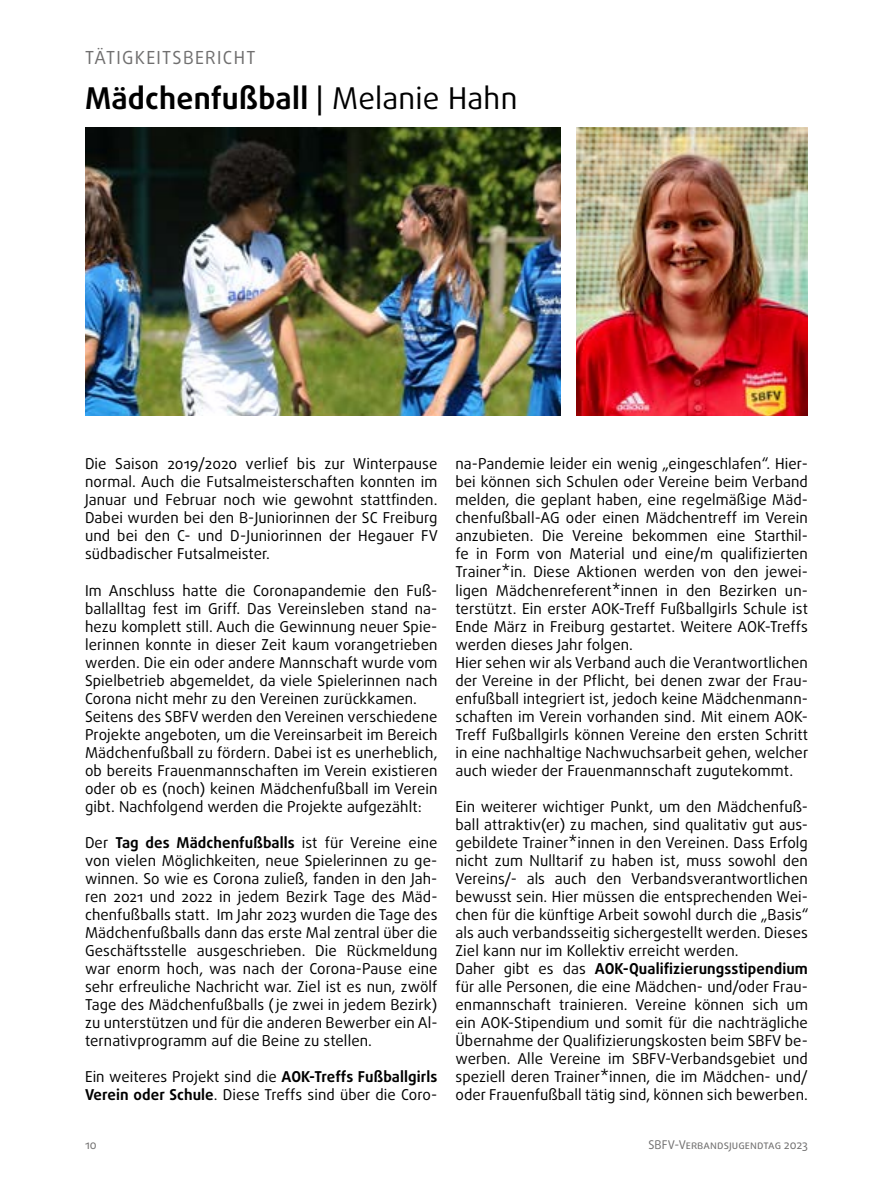
<style>
.page{position:relative;width:893px;height:1191px;background:#fff}
.page>*{position:absolute;margin:0;border:0;box-sizing:border-box;transform-origin:0 0}
.t1{font:700 30px "Daxline OT";letter-spacing:.01em;color:#000}
.t2{font:18px "Daxline OT";letter-spacing:.075em;color:#706f6f}
.t3{font:15px/18px "Daxline OT";letter-spacing:.005em;color:#000}
.t4{font:12px "Daxline OT";letter-spacing:.005em;color:#706f6f}
.s1{font-weight:400}
.s2{font-weight:700}
</style>
<div class="page">
<img style="left:576px;top:127px;width:232px;height:288px">
<img style="left:85px;top:127px;width:476px;height:288px">
<p class="t2" style="left:85px;top:46px;width:172px">TÄTIGKEITSBERICHT</p>
<h1 class="t1" style="left:85px;top:79px;width:434px">Mädchenfußball <span class="s1">| Melanie Hahn</span></h1>
<p class="t3" style="left:85px;top:455px;width:354px;text-align:justify">Die Saison 2019/2020 verlief bis zur Winterpause normal. Auch die Futsalmeisterschaften konnten im Januar und Februar noch wie gewohnt stattfinden.<br>Dabei wurden bei den B-Juniorinnen der SC Freiburg und bei den C- und D-Juniorinnen der Hegauer FV südbadischer Futsalmeister.</p>
<p class="t3" style="left:85px;top:581px;width:354px">Im Anschluss hatte die Coronapandemie den Fuß&shy;ballalltag fest im Griff. Das Vereinsleben stand na&shy;hezu komplett still. Auch die Gewinnung neuer Spie&shy;lerinnen konnte in dieser Zeit kaum vorangetrieben werden. Die ein oder andere Mannschaft wurde vom Spielbetrieb abgemeldet, da viele Spielerinnen nach Corona nicht mehr zu den Vereinen zurückkamen.<br>Seitens des SBFV werden den Vereinen verschiedene Projekte angeboten, um die Vereinsarbeit im Bereich Mädchenfußball zu fördern. Dabei ist es unerheblich, ob bereits Frauenmannschaften im Verein existieren oder ob es (noch) keinen Mädchenfußball im Verein gibt. Nachfolgend werden die Projekte aufgezählt:</p>
<p class="t3" style="left:85px;top:833px;width:354px;text-align:justify">Der <span class="s2">Tag des Mädchenfußballs</span> ist für Vereine eine von vielen Möglichkeiten, neue Spielerinnen zu ge&shy;winnen. So wie es Corona zuließ, fanden in den Jah&shy;ren 2021 und 2022 in jedem Bezirk Tage des Mäd&shy;chenfußballs statt. Im Jahr 2023 wurden die Tage des Mädchenfußballs dann das erste Mal zentral über die Geschäftsstelle ausgeschrieben. Die Rückmeldung war enorm hoch, was nach der Corona-Pause eine sehr erfreuliche Nachricht war. Ziel ist es nun, zwölf Tage des Mädchenfußballs (je zwei in jedem Bezirk) zu unterstützen und für die anderen Bewerber ein Al&shy;ternativprogramm auf die Beine zu stellen.</p>
<p class="t3" style="left:85px;top:1067px;width:354px">Ein weiteres Projekt sind die <span class="s2">AOK-Treffs Fußballgirls<br>Verein oder Schule</span>. Diese Treffs sind über die Coro-</p>
<p class="t3" style="left:455px;top:455px;width:354px">na-Pandemie leider ein wenig „eingeschlafen“. Hier&shy;bei können sich Schulen oder Vereine beim Verband melden, die geplant haben, eine regelmäßige Mäd&shy;chenfußball-AG oder einen Mädchentreff im Verein anzubieten. Die Vereine bekommen eine Starthil&shy;fe in Form von Material und eine/m qualifizierten Trainer*in. Diese Aktionen werden von den jewei&shy;ligen Mädchenreferent*innen in den Bezirken un&shy;terstützt. Ein erster AOK-Treff Fußballgirls Schule ist Ende März in Freiburg gestartet. Weitere AOK-Treffs werden dieses Jahr folgen.<br>Hier sehen wir als Verband auch die Verantwortlichen der Vereine in der Pflicht, bei denen zwar der Frau&shy;enfußball integriert ist, jedoch keine Mädchenmann&shy;schaften im Verein vorhanden sind. Mit einem AOK-Treff Fußballgirls können Vereine den ersten Schritt in eine nachhaltige Nachwuchsarbeit gehen, welcher auch wieder der Frauenmannschaft zugutekommt.</p>
<p class="t3" style="left:455px;top:797px;width:355px">Ein weiterer wichtiger Punkt, um den Mädchenfuß&shy;ball attraktiv(er) zu machen, sind qualitativ gut aus&shy;gebildete Trainer*innen in den Vereinen. Dass Erfolg nicht zum Nulltarif zu haben ist, muss sowohl den Vereins/- als auch den Verbandsverantwortlichen bewusst sein. Hier müssen die entsprechenden Wei&shy;chen für die künftige Arbeit sowohl durch die „Basis“ als auch verbandsseitig sichergestellt werden. Dieses Ziel kann nur im Kollektiv erreicht werden.<br>Daher gibt es das <span class="s2">AOK-Qualifizierungsstipendium </span>für alle Personen, die eine Mädchen- und/oder Frau&shy;enmannschaft trainieren. Vereine können sich um ein AOK-Stipendium und somit für die nachträgliche Übernahme der Qualifizierungskosten beim SBFV be&shy;werben. Alle Vereine im SBFV-Verbandsgebiet und speziell deren Trainer*innen, die im Mädchen- und/ oder Frauenfußball tätig sind, können sich bewerben.</p>
<p class="t4" style="left:85px;top:1137px;width:13px">10</p>
<p class="t4" style="left:648px;top:1137px;width:161px">SBFV-Verbandsjugendtag 2023</p>
</div>
